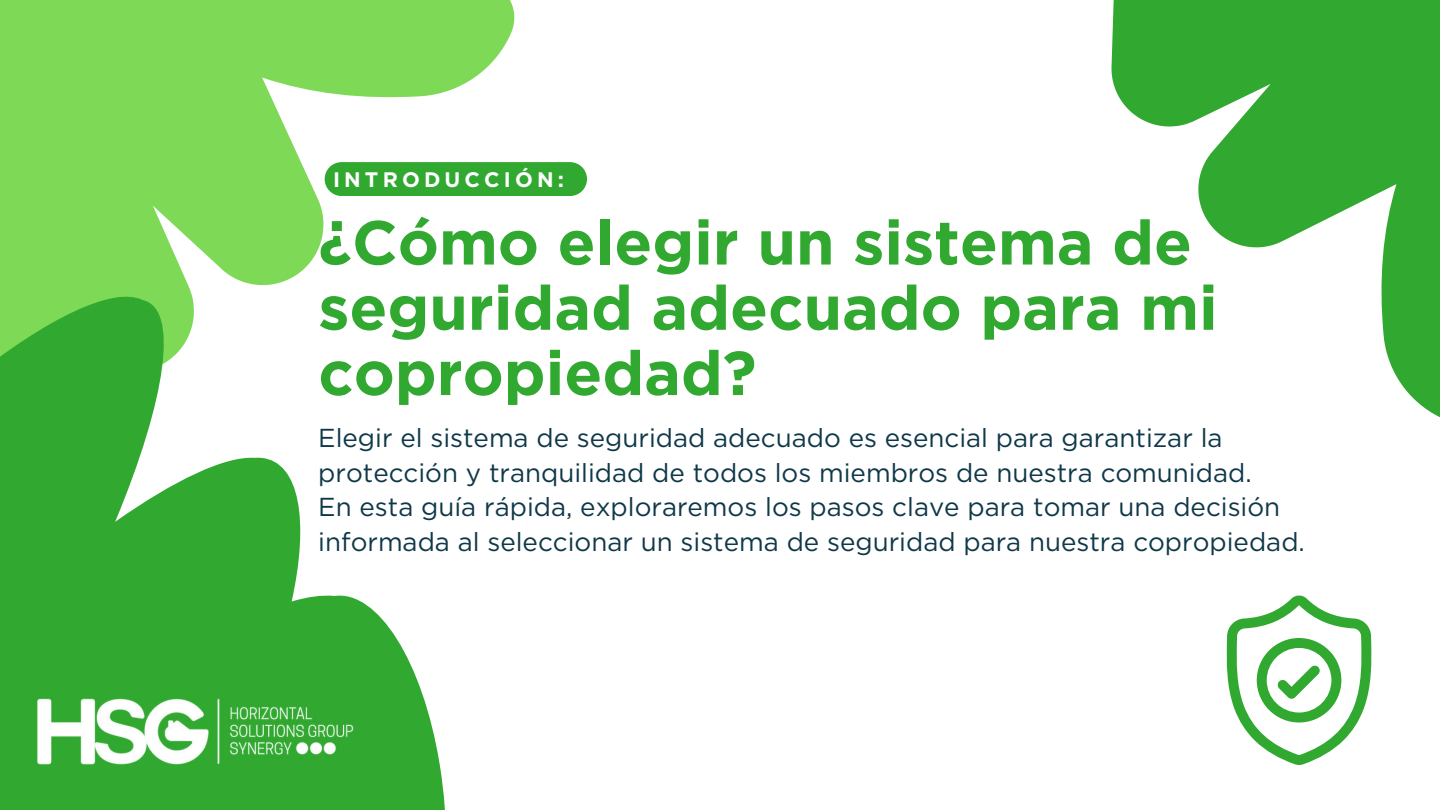
<style>
.page{position:relative;width:1440px;height:810px;background:#fff}
.page>*{position:absolute;margin:0;border:0;box-sizing:border-box;transform-origin:0 0}
.t1{font:700 62px/65.2px "Gotham";color:#31a830}
.t2{font:26px/34.5px "Gotham";color:#0f3849}
.t3{font:700 21px "Gotham";letter-spacing:.195em;color:#fff}
</style>
<div class="page">
<svg style="left:0;top:0;width:587px;height:241px;fill:#7ed957"></svg>
<svg style="left:0;top:241px;width:445px;height:569px;fill:#31a830"></svg>
<svg style="left:1111px;top:0;width:329px;height:417px;fill:#31a830"></svg>
<img style="left:33px;top:699px;width:325px;height:66px">
<svg style="left:1226px;top:596px;width:146px;height:169px"></svg>
<div style="left:325px;top:162px;width:262px;height:34px;background:#31a830;border-radius:17px"></div>
<p class="t3" style="left:333px;top:166px;width:232px">INTRODUCCIÓN:</p>
<h1 class="t1" style="left:318px;top:210px;width:901px">¿Cómo elegir un sistema de seguridad adecuado para mi copropiedad?</h1>
<p class="t2" style="left:318px;top:421px;width:988px">Elegir el sistema de seguridad adecuado es esencial para garantizar la protección y tranquilidad de todos los miembros de nuestra comunidad.<br>En esta guía rápida, exploraremos los pasos clave para tomar una decisión informada al seleccionar un sistema de seguridad para nuestra copropiedad.</p>
</div>
